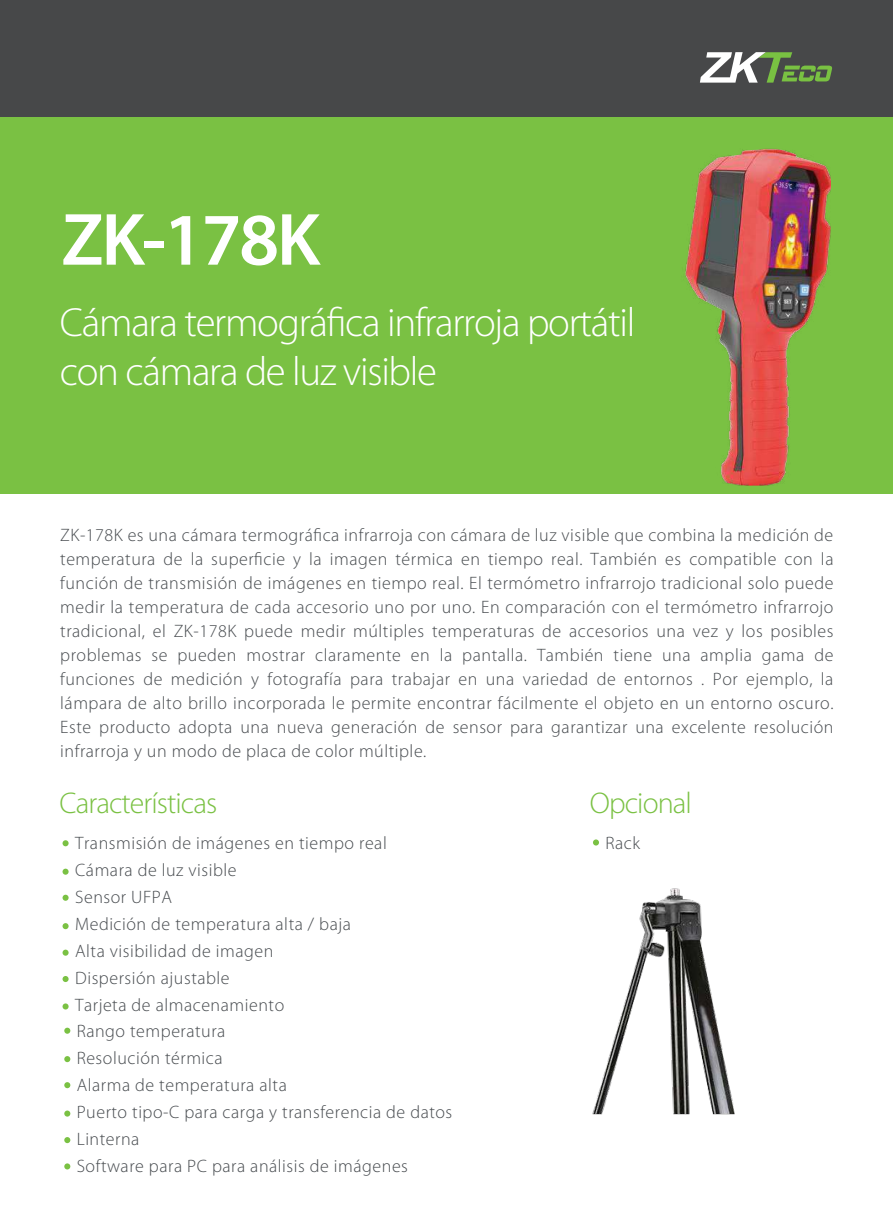
<style>
.page{position:relative;width:893px;height:1212px;background:#fff}
.page>*{position:absolute;margin:0;border:0;box-sizing:border-box;transform-origin:0 0}
.t1{font:600 74.7px "Myriad Pro";letter-spacing:-.03em;color:#fff}
.t2{font:300 40.8px/49.1px "Myriad Pro";letter-spacing:-.03em;color:#fff}
.t3{font:300 30px "Myriad Pro";letter-spacing:-.03em;color:#7ac143}
.t4{font:300 18px/27px "Myriad Pro";letter-spacing:.03em;color:#474b4f}
</style>
<div class="page">
<div style="left:0;top:116px;width:893px;height:378px;background:#7ac143"></div>
<div style="left:0;top:0;width:893px;height:116px;background:#474849"></div>
<svg style="left:700px;top:52px;width:132px;height:31px"></svg>
<img style="left:685px;top:148px;width:146px;height:337px">
<svg style="left:63px;top:840px;width:6px;height:6px"></svg>
<svg style="left:63px;top:869px;width:6px;height:6px"></svg>
<svg style="left:63px;top:895px;width:6px;height:6px"></svg>
<svg style="left:63px;top:923px;width:6px;height:6px"></svg>
<div style="left:63px;top:949px;width:6px;height:7px;background:#7ac143;border-radius:50%"></div>
<svg style="left:63px;top:976px;width:6px;height:6px"></svg>
<svg style="left:63px;top:1003px;width:6px;height:6px"></svg>
<svg style="left:64px;top:1028px;width:6px;height:6px"></svg>
<svg style="left:64px;top:1056px;width:6px;height:6px"></svg>
<svg style="left:64px;top:1082px;width:6px;height:6px"></svg>
<svg style="left:64px;top:1110px;width:6px;height:6px"></svg>
<svg style="left:64px;top:1137px;width:6px;height:6px"></svg>
<svg style="left:64px;top:1163px;width:6px;height:6px"></svg>
<svg style="left:593px;top:839px;width:6px;height:6px"></svg>
<img style="left:592px;top:888px;width:143px;height:227px">
<h1 class="t1" style="left:61px;top:192px;width:260px">ZK-178K</h1>
<h2 class="t2" style="left:60px;top:299px;width:577px">Cámara termográfica infrarroja portátil con cámara de luz visible</h2>
<p class="t4" style="left:60px;top:523px;width:775px;line-height:24px;text-align:justify">ZK-178K es una cámara termográfica infrarroja con cámara de luz visible que combina la medición de temperatura de la superficie y la imagen térmica en tiempo real. También es compatible con la función de transmisión de imágenes en tiempo real. El termómetro infrarrojo tradicional solo puede medir la temperatura de cada accesorio uno por uno. En comparación con el termómetro infrarrojo tradicional, el ZK-178K puede medir múltiples temperaturas de accesorios una vez y los posibles problemas se pueden mostrar claramente en la pantalla. También tiene una amplia gama de funciones de medición y fotografía para trabajar en una variedad de entornos . Por ejemplo, la lámpara de alto brillo incorporada le permite encontrar fácilmente el objeto en un entorno oscuro.<br>Este producto adopta una nueva generación de sensor para garantizar una excelente resolución infrarroja y un modo de placa de color múltiple.</p>
<h3 class="t3" style="left:60px;top:786px;width:159px">Características</h3>
<h3 class="t3" style="left:590px;top:786px;width:104px">Opcional</h3>
<p class="t4" style="left:606px;top:829px;width:36px">Rack</p>
<p class="t4" style="left:75px;top:830px;width:313px">Transmisión de imágenes en tiempo real<br>Cámara de luz visible<br>Sensor UFPA<br>Medición de temperatura alta / baja<br>Alta visibilidad de imagen<br>Dispersión ajustable<br>Tarjeta de almacenamiento</p>
<p class="t4" style="left:77px;top:1017px;width:377px">Rango temperatura<br>Resolución térmica<br>Alarma de temperatura alta<br>Puerto tipo-C para carga y transferencia de datos<br>Linterna<br>Software para PC para análisis de imágenes</p>
</div>
